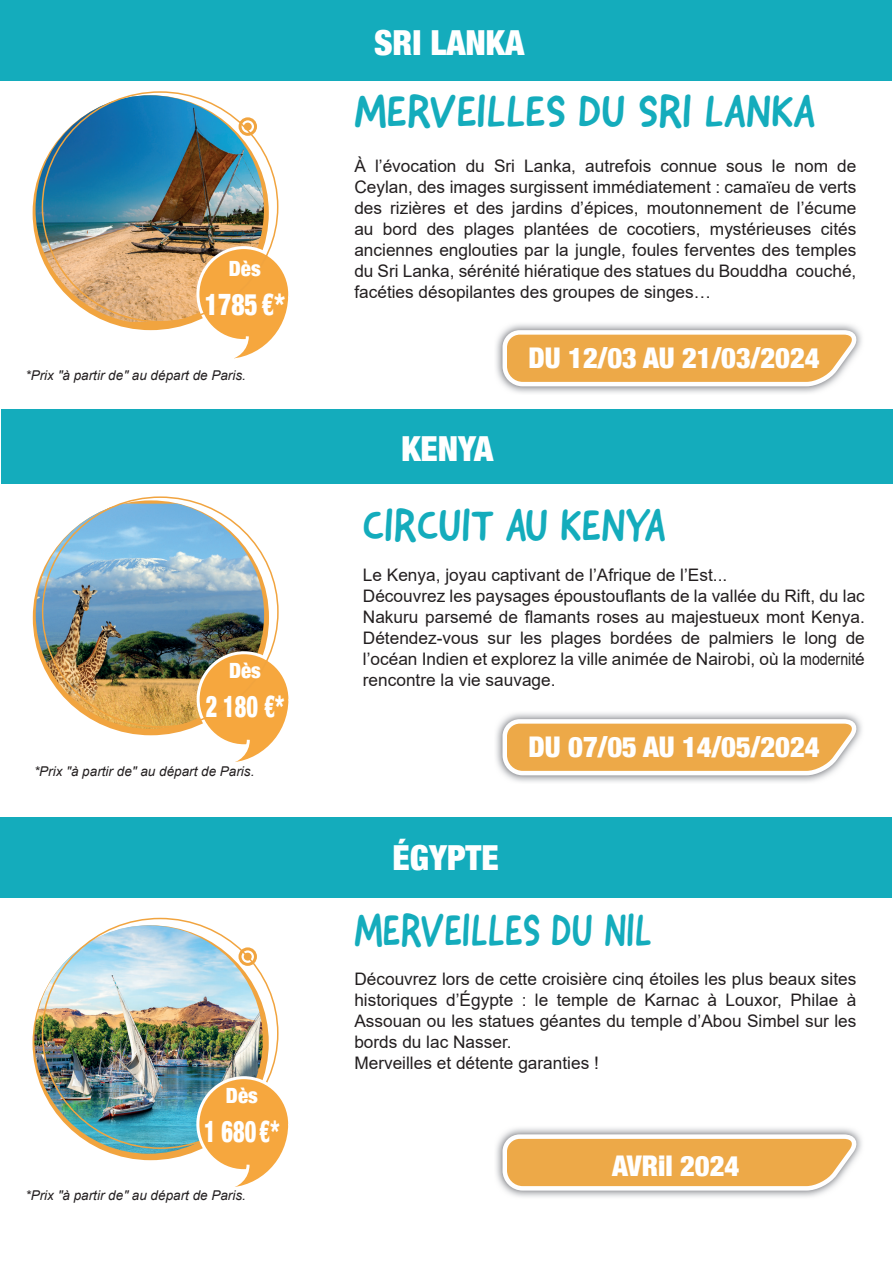
<style>
.page{position:relative;width:893px;height:1263px;background:#fff}
.page>*{position:absolute;margin:0;border:0;box-sizing:border-box;transform-origin:0 0}
.t1{font:45px "Good Dog New";color:#14acbc}
.t2{font:45px "Good Dog New";color:#14acbc;scale:.88 1}
.t3{font:45px "Good Dog New";color:#14acbc;scale:.96 1}
.t4{font:900 condensed 34.5px "Helvetica Neue";color:#fff}
.t5{font:900 condensed 30px "Helvetica Neue";color:#fff;scale:.74 1}
.t6{font:900 condensed 30px "Helvetica Neue";color:#fff;scale:.85 1}
.t7{font:900 condensed 28.5px "Helvetica Neue";color:#fff}
.t8{font:900 condensed 21px "Helvetica Neue";color:#fff}
.t9{font:17.25px/21px "Arial";color:#231f20}
.t10{font:italic 13.5px "Arial";color:#231f20}
</style>
<div class="page">
<img style="left:36px;top:504px;width:228px;height:225px">
<div style="left:198px;top:653px;width:92px;height:93px;background:#f6a73e;border-radius:50%"></div>
<div style="left:197px;top:651px;width:94px;height:96px;border:3px solid #fff;border-radius:50%"></div>
<svg style="left:223px;top:696px;width:68px;height:66px"></svg>
<img style="left:496px;top:713px;width:360px;height:69px">
<svg style="left:500px;top:717px;width:362px;height:61px"></svg>
<div style="left:1px;top:409px;width:892px;height:75px;background:#14acbc"></div>
<div style="left:0;top:817px;width:892px;height:80px;background:#14acbc"></div>
<div style="left:33px;top:925px;width:236px;height:235px;background:#f1a43f;border-radius:50%"></div>
<img style="left:34px;top:925px;width:229px;height:229px;border-radius:114px">
<div style="left:238px;top:947px;width:19px;height:19px;border:3px solid #f1a43f;border-radius:50%"></div>
<div style="left:244px;top:953px;width:8px;height:8px;background:#f1a43f;border-radius:50%"></div>
<div style="left:198px;top:1078px;width:92px;height:93px;background:#f6a73e;border-radius:50%"></div>
<div style="left:196px;top:1076px;width:95px;height:96px;border:3px solid #fff;border-radius:50%"></div>
<svg style="left:223px;top:1121px;width:68px;height:66px"></svg>
<img style="left:496px;top:1128px;width:360px;height:69px">
<svg style="left:500px;top:1132px;width:362px;height:61px;background:#ebbb77"></svg>
<img style="left:36px;top:95px;width:228px;height:227px">
<div style="left:239px;top:117px;width:18px;height:19px;border:3px solid #f1a43f;border-radius:50%"></div>
<div style="left:244px;top:123px;width:8px;height:8px;background:#f1a43f;border-radius:50%"></div>
<div style="left:198px;top:248px;width:92px;height:93px;background:#f6a73e;border-radius:50%"></div>
<div style="left:196px;top:246px;width:95px;height:96px;border:3px solid #fff;border-radius:50%"></div>
<svg style="left:222px;top:293px;width:69px;height:66px"></svg>
<img style="left:496px;top:324px;width:360px;height:69px">
<svg style="left:500px;top:328px;width:362px;height:61px"></svg>
<div style="left:0;top:0;width:892px;height:81px;background:#14acbc"></div>
<p class="t8" style="left:229px;top:251px;width:33px">Dès</p>
<h3 class="t6" style="left:205px;top:280px;width:95px">1785 €*</h3>
<p class="t10" style="left:26px;top:366px;width:222px">*Prix ʺà partir deʺ au départ de Paris.</p>
<p class="t8" style="left:229px;top:653px;width:33px">Dès</p>
<h3 class="t5" style="left:206px;top:681px;width:107px">2 180 €*</h3>
<p class="t10" style="left:34px;top:762px;width:222px">*Prix ʺà partir deʺ au départ de Paris.</p>
<p class="t8" style="left:226px;top:1078px;width:33px">Dès</p>
<h3 class="t5" style="left:204px;top:1106px;width:103px">1 680 €*</h3>
<p class="t10" style="left:26px;top:1187px;width:222px">*Prix ʺà partir deʺ au départ de Paris.</p>
<h2 class="t4" style="left:374px;top:14px;width:152px">SRI LANKA</h2>
<h1 class="t1" style="left:354px;top:82px;width:463px">MERVEILLES DU SRI LANKA</h1>
<p class="t9" style="left:354px;top:156px;width:503px;text-align:justify">À l’évocation du Sri Lanka, autrefois connue sous le nom de Ceylan, des images surgissent immédiatement : camaïeu de verts des rizières et des jardins d’épices, moutonnement de l’écume au bord des plages plantées de cocotiers, mystérieuses cités anciennes englouties par la jungle, foules ferventes des temples du Sri Lanka, sérénité hiératique des statues du Bouddha couché, facéties désopilantes des groupes de singes…</p>
<h2 class="t4" style="left:401px;top:420px;width:93px">KENYA</h2>
<h3 class="t7" style="left:529px;top:335px;width:293px">DU 12/03 AU 21/03/2024</h3>
<h1 class="t3" style="left:363px;top:496px;width:317px">CIRCUIT AU KENYA</h1>
<p class="t9" style="left:363px;top:564px;width:503px">Le Kenya, joyau captivant de l’Afrique de l’Est...<br>Découvrez les paysages époustouflants de la vallée du Rift, du lac Nakuru parsemé de flamants roses au majestueux mont Kenya.<br>Détendez-vous sur les plages bordées de palmiers le long de l’océan Indien et explorez la ville animée de Nairobi, où la modernité rencontre la vie sauvage.</p>
<h3 class="t7" style="left:529px;top:724px;width:293px">DU 07/05 AU 14/05/2024</h3>
<h2 class="t4" style="left:393px;top:829px;width:108px">ÉGYPTE</h2>
<h1 class="t2" style="left:354px;top:901px;width:340px">MERVEILLES DU NIL</h1>
<p class="t9" style="left:354px;top:968px;width:503px">Découvrez lors de cette croisière cinq étoiles les plus beaux sites historiques d’Égypte : le temple de Karnac à Louxor, Philae à Assouan ou les statues géantes du temple d’Abou Simbel sur les bords du lac Nasser.<br>Merveilles et détente garanties !</p>
<h3 class="t7" style="left:612px;top:1142px;width:129px">AVRil 2024</h3>
</div>
